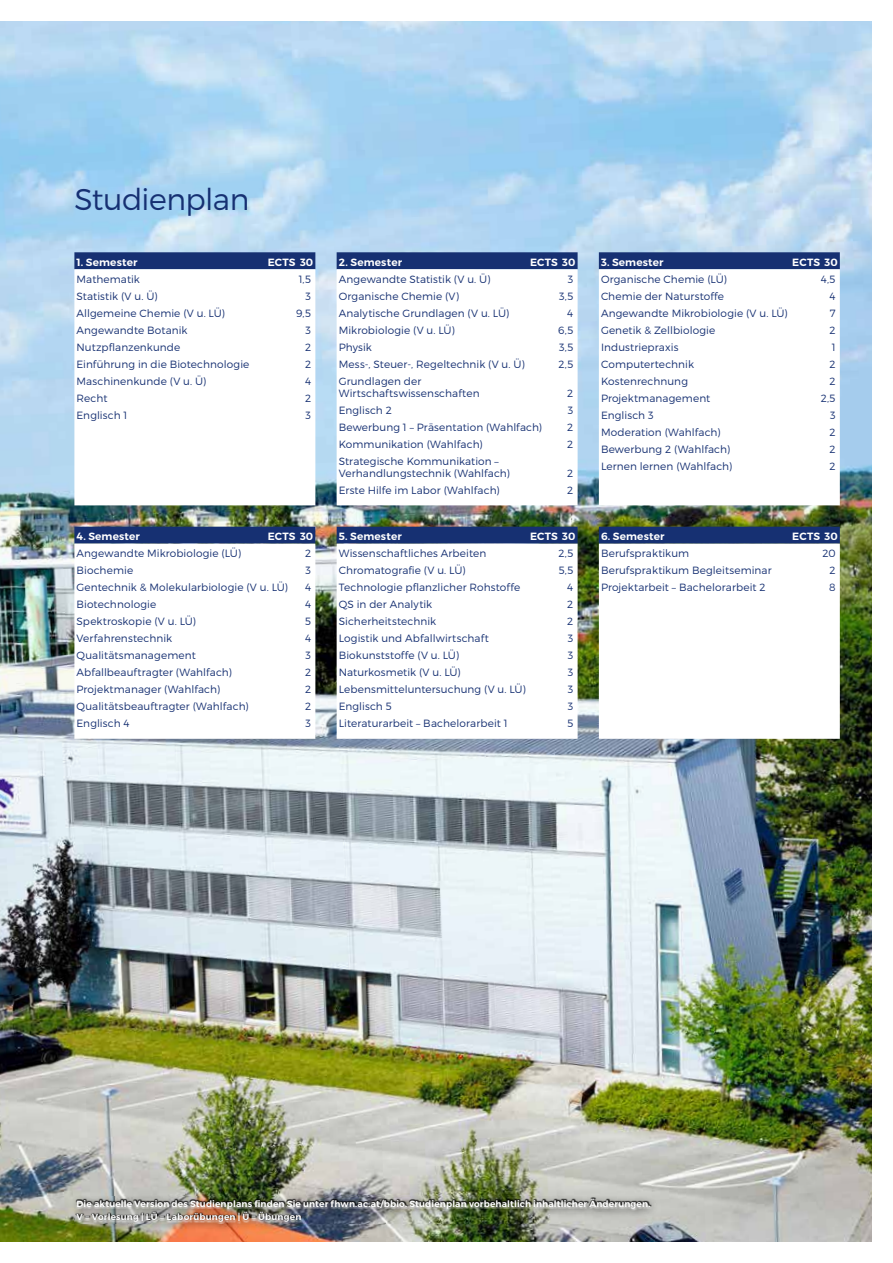
<style>
.page{position:relative;width:893px;height:1263px;background:#fff}
.page>*{position:absolute;margin:0;border:0;box-sizing:border-box;transform-origin:0 0}
.t1{font:300 30px "Montserrat";letter-spacing:-.015em;color:#163072}
.t2{font:300 10.5px/12px "Montserrat";letter-spacing:.01em;color:#163072}
.t3{font:600 10.5px "Montserrat";letter-spacing:.015em;color:#fff}
.t4{font:600 9px/13.5px "Montserrat";letter-spacing:.015em;color:#fff}
</style>
<div class="page">
<img style="left:0;top:21px;width:872px;height:1221px">
<div style="left:70px;top:1192px;width:589px;height:40px;background:#000;opacity:.95"></div>
<div style="left:75px;top:1199px;width:577px;height:25px;background:#fff;opacity:.75"></div>
<div style="left:75px;top:1197px;width:577px;height:23px;background:#000;opacity:.75"></div>
<div style="left:74px;top:527px;width:241px;height:17px;background:#163072"></div>
<svg style="left:74px;top:544px;width:241px;height:195px"></svg>
<div style="left:337px;top:527px;width:241px;height:17px;background:#163072"></div>
<svg style="left:337px;top:544px;width:241px;height:195px"></svg>
<div style="left:599px;top:527px;width:241px;height:17px;background:#163072"></div>
<svg style="left:599px;top:544px;width:241px;height:195px"></svg>
<div style="left:74px;top:252px;width:241px;height:17px;background:#163072"></div>
<svg style="left:74px;top:269px;width:241px;height:236px"></svg>
<div style="left:337px;top:252px;width:241px;height:17px;background:#163072"></div>
<svg style="left:337px;top:269px;width:241px;height:236px"></svg>
<div style="left:599px;top:252px;width:241px;height:17px;background:#163072"></div>
<svg style="left:599px;top:269px;width:241px;height:236px"></svg>
<h1 class="t1" style="left:74px;top:181px;width:176px">Studienplan</h1>
<p class="t3" style="left:77px;top:256px;width:62px">1. Semester</p>
<p class="t3" style="left:268px;top:256px;width:47px">ECTS 30</p>
<p class="t2" style="left:77px;top:273px;width:65px">Mathematik</p>
<p class="t2" style="left:299px;top:273px;width:14px">1,5</p>
<p class="t2" style="left:77px;top:290px;width:82px">Statistik (V u. Ü)</p>
<p class="t2" style="left:306px;top:290px;width:7px">3</p>
<p class="t2" style="left:77px;top:307px;width:150px">Allgemeine Chemie (V u. LÜ)</p>
<p class="t2" style="left:296px;top:307px;width:16px">9,5</p>
<p class="t2" style="left:77px;top:324px;width:113px">Angewandte Botanik</p>
<p class="t2" style="left:306px;top:324px;width:7px">3</p>
<p class="t2" style="left:77px;top:341px;width:105px">Nutzpflanzenkunde</p>
<p class="t2" style="left:305px;top:341px;width:8px">2</p>
<p class="t2" style="left:77px;top:358px;width:174px">Einführung in die Biotechnologie</p>
<p class="t2" style="left:305px;top:358px;width:8px">2</p>
<p class="t2" style="left:77px;top:375px;width:131px">Maschinenkunde (V u. Ü)</p>
<p class="t2" style="left:305px;top:375px;width:8px">4</p>
<p class="t2" style="left:77px;top:392px;width:32px">Recht</p>
<p class="t2" style="left:305px;top:392px;width:8px">2</p>
<p class="t2" style="left:77px;top:409px;width:52px">Englisch 1</p>
<p class="t2" style="left:306px;top:409px;width:7px">3</p>
<p class="t3" style="left:77px;top:530px;width:65px">4. Semester</p>
<p class="t3" style="left:268px;top:530px;width:47px">ECTS 30</p>
<p class="t2" style="left:77px;top:547px;width:166px">Angewandte Mikrobiologie (LÜ)</p>
<p class="t2" style="left:305px;top:547px;width:8px">2</p>
<p class="t2" style="left:77px;top:564px;width:58px">Biochemie</p>
<p class="t2" style="left:306px;top:564px;width:7px">3</p>
<p class="t2" style="left:77px;top:581px;width:213px">Gentechnik &amp; Molekularbiologie (V u. LÜ)</p>
<p class="t2" style="left:305px;top:581px;width:8px">4</p>
<p class="t2" style="left:77px;top:598px;width:81px">Biotechnologie</p>
<p class="t2" style="left:305px;top:598px;width:8px">4</p>
<p class="t2" style="left:77px;top:615px;width:121px">Spektroskopie (V u. LÜ)</p>
<p class="t2" style="left:305px;top:615px;width:7px">5</p>
<p class="t2" style="left:77px;top:632px;width:97px">Verfahrenstechnik</p>
<p class="t2" style="left:305px;top:632px;width:8px">4</p>
<p class="t2" style="left:77px;top:649px;width:121px">Qualitätsmanagement</p>
<p class="t2" style="left:306px;top:649px;width:7px">3</p>
<p class="t2" style="left:77px;top:666px;width:157px">Abfallbeauftragter (Wahlfach)</p>
<p class="t2" style="left:305px;top:666px;width:8px">2</p>
<p class="t2" style="left:77px;top:683px;width:145px">Projektmanager (Wahlfach)</p>
<p class="t2" style="left:305px;top:683px;width:8px">2</p>
<p class="t2" style="left:77px;top:700px;width:174px">Qualitätsbeauftragter (Wahlfach)</p>
<p class="t2" style="left:305px;top:700px;width:8px">2</p>
<p class="t2" style="left:77px;top:717px;width:55px">Englisch 4</p>
<p class="t2" style="left:306px;top:717px;width:7px">3</p>
<p class="t3" style="left:339px;top:256px;width:65px">2. Semester</p>
<p class="t3" style="left:530px;top:256px;width:47px">ECTS 30</p>
<p class="t2" style="left:339px;top:273px;width:153px">Angewandte Statistik (V u. Ü)</p>
<p class="t2" style="left:568px;top:273px;width:7px">3</p>
<p class="t2" style="left:339px;top:290px;width:122px">Organische Chemie (V)</p>
<p class="t2" style="left:559px;top:290px;width:16px">3,5</p>
<p class="t2" style="left:339px;top:307px;width:172px">Analytische Grundlagen (V u. LÜ)</p>
<p class="t2" style="left:567px;top:307px;width:8px">4</p>
<p class="t2" style="left:339px;top:324px;width:117px">Mikrobiologie (V u. LÜ)</p>
<p class="t2" style="left:558px;top:324px;width:17px">6,5</p>
<p class="t2" style="left:339px;top:341px;width:35px">Physik</p>
<p class="t2" style="left:559px;top:341px;width:16px">3,5</p>
<p class="t2" style="left:339px;top:358px;width:187px">Mess-, Steuer-, Regeltechnik (V u. Ü)</p>
<p class="t2" style="left:559px;top:358px;width:16px">2,5</p>
<p class="t2" style="left:339px;top:375px;width:142px">Grundlagen der<br>Wirtschaftswissenschaften</p>
<p class="t2" style="left:567px;top:387px;width:8px">2</p>
<p class="t2" style="left:339px;top:404px;width:55px">Englisch 2</p>
<p class="t2" style="left:568px;top:404px;width:7px">3</p>
<p class="t2" style="left:339px;top:421px;width:205px">Bewerbung 1 – Präsentation (Wahlfach)</p>
<p class="t2" style="left:567px;top:421px;width:8px">2</p>
<p class="t2" style="left:339px;top:438px;width:145px">Kommunikation (Wahlfach)</p>
<p class="t2" style="left:567px;top:438px;width:8px">2</p>
<p class="t2" style="left:339px;top:455px;width:173px">Strategische Kommunikation –<br>Verhandlungstechnik (Wahlfach)</p>
<p class="t2" style="left:567px;top:467px;width:8px">2</p>
<p class="t2" style="left:339px;top:484px;width:162px">Erste Hilfe im Labor (Wahlfach)</p>
<p class="t2" style="left:567px;top:484px;width:8px">2</p>
<p class="t3" style="left:339px;top:530px;width:65px">5. Semester</p>
<p class="t3" style="left:530px;top:530px;width:47px">ECTS 30</p>
<p class="t2" style="left:339px;top:547px;width:149px">Wissenschaftliches Arbeiten</p>
<p class="t2" style="left:559px;top:547px;width:16px">2,5</p>
<p class="t2" style="left:339px;top:564px;width:128px">Chromatografie (V u. LÜ)</p>
<p class="t2" style="left:559px;top:564px;width:16px">5,5</p>
<p class="t2" style="left:339px;top:581px;width:183px">Technologie pflanzlicher Rohstoffe</p>
<p class="t2" style="left:567px;top:581px;width:8px">4</p>
<p class="t2" style="left:339px;top:598px;width:95px">QS in der Analytik</p>
<p class="t2" style="left:567px;top:598px;width:8px">2</p>
<p class="t2" style="left:339px;top:615px;width:99px">Sicherheitstechnik</p>
<p class="t2" style="left:567px;top:615px;width:8px">2</p>
<p class="t2" style="left:339px;top:632px;width:151px">Logistik und Abfallwirtschaft</p>
<p class="t2" style="left:568px;top:632px;width:7px">3</p>
<p class="t2" style="left:339px;top:649px;width:122px">Biokunststoffe (V u. LÜ)</p>
<p class="t2" style="left:568px;top:649px;width:7px">3</p>
<p class="t2" style="left:339px;top:666px;width:123px">Naturkosmetik (V u. LÜ)</p>
<p class="t2" style="left:568px;top:666px;width:7px">3</p>
<p class="t2" style="left:339px;top:683px;width:188px">Lebensmitteluntersuchung (V u. LÜ)</p>
<p class="t2" style="left:568px;top:683px;width:7px">3</p>
<p class="t2" style="left:339px;top:700px;width:54px">Englisch 5</p>
<p class="t2" style="left:568px;top:700px;width:7px">3</p>
<p class="t2" style="left:339px;top:717px;width:170px">Literaturarbeit – Bachelorarbeit 1</p>
<p class="t2" style="left:567px;top:717px;width:7px">5</p>
<p class="t3" style="left:601px;top:256px;width:64px">3. Semester</p>
<p class="t3" style="left:792px;top:256px;width:47px">ECTS 30</p>
<p class="t2" style="left:601px;top:273px;width:127px">Organische Chemie (LÜ)</p>
<p class="t2" style="left:821px;top:273px;width:16px">4,5</p>
<p class="t2" style="left:601px;top:290px;width:125px">Chemie der Naturstoffe</p>
<p class="t2" style="left:829px;top:290px;width:8px">4</p>
<p class="t2" style="left:601px;top:307px;width:188px">Angewandte Mikrobiologie (V u. LÜ)</p>
<p class="t2" style="left:830px;top:307px;width:7px">7</p>
<p class="t2" style="left:601px;top:324px;width:116px">Genetik &amp; Zellbiologie</p>
<p class="t2" style="left:829px;top:324px;width:8px">2</p>
<p class="t2" style="left:601px;top:341px;width:79px">Industriepraxis</p>
<p class="t2" style="left:832px;top:341px;width:5px">1</p>
<p class="t2" style="left:601px;top:358px;width:95px">Computertechnik</p>
<p class="t2" style="left:829px;top:358px;width:8px">2</p>
<p class="t2" style="left:601px;top:375px;width:89px">Kostenrechnung</p>
<p class="t2" style="left:829px;top:375px;width:8px">2</p>
<p class="t2" style="left:601px;top:392px;width:111px">Projektmanagement</p>
<p class="t2" style="left:821px;top:392px;width:16px">2,5</p>
<p class="t2" style="left:601px;top:409px;width:54px">Englisch 3</p>
<p class="t2" style="left:830px;top:409px;width:7px">3</p>
<p class="t2" style="left:601px;top:426px;width:121px">Moderation (Wahlfach)</p>
<p class="t2" style="left:829px;top:426px;width:8px">2</p>
<p class="t2" style="left:601px;top:443px;width:131px">Bewerbung 2 (Wahlfach)</p>
<p class="t2" style="left:829px;top:443px;width:8px">2</p>
<p class="t2" style="left:601px;top:460px;width:133px">Lernen lernen (Wahlfach)</p>
<p class="t2" style="left:829px;top:460px;width:8px">2</p>
<p class="t3" style="left:601px;top:530px;width:65px">6. Semester</p>
<p class="t3" style="left:792px;top:530px;width:47px">ECTS 30</p>
<p class="t2" style="left:601px;top:547px;width:90px">Berufspraktikum</p>
<p class="t2" style="left:822px;top:547px;width:15px">20</p>
<p class="t2" style="left:601px;top:564px;width:172px">Berufspraktikum Begleitseminar</p>
<p class="t2" style="left:829px;top:564px;width:8px">2</p>
<p class="t2" style="left:601px;top:581px;width:166px">Projektarbeit – Bachelorarbeit 2</p>
<p class="t2" style="left:829px;top:581px;width:8px">8</p>
<p class="t4" style="left:77px;top:1197px;width:575px">Die aktuelle Version des Studienplans finden Sie unter fhwn.ac.at/bbio. Studienplan vorbehaltlich inhaltlicher Änderungen.<br>V = Vorlesung | LÜ = Laborübungen | Ü = Übungen</p>
</div>
